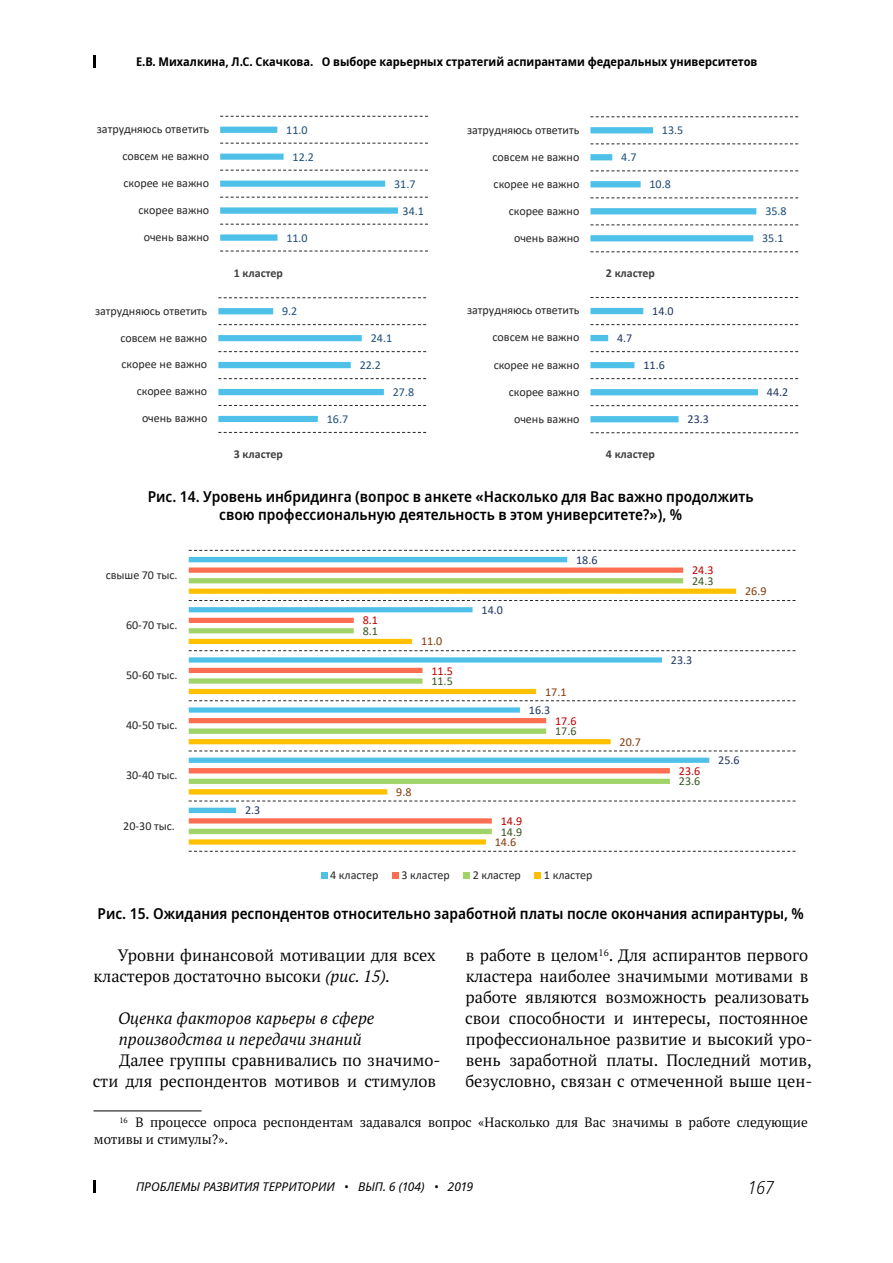
<style>
.page{position:relative;width:893px;height:1263px;background:#fff}
.page>*{position:absolute;margin:0;border:0;box-sizing:border-box;transform-origin:0 0}
.t1{font:italic 300 semi-condensed 18px "Noto Sans";color:#000}
.t2{font:16.5px/21px "PT Serif Pro";color:#000}
.t3{font:italic 16.5px/21px "PT Serif Pro";color:#000}
.t4{font:600 semi-condensed 15px/18px "Noto Sans";color:#000;text-align:center}
.t5{font:13.5px/16.5px "PT Serif Pro";color:#000}
.t6{font:12.15px "Calibri";letter-spacing:-.005em;color:#262626}
.t7{font:12.15px "Calibri";color:#1f4e79}
.t8{font:12.15px "Calibri";color:#843c0c}
.t9{font:12.15px "Calibri";color:#c00000}
.t10{font:12.15px "Calibri";color:#203864}
.t11{font:12px "Calibri";color:#262626}
.t12{font:700 semi-condensed 12px "Noto Sans";color:#000}
.t13{font:12px "Calibri";color:#1f4e79}
.t14{font:italic 12px "Noto Sans";color:#000}
.t15{font:12px "Calibri";color:#203864}
.t16{font:700 12px "Calibri";color:#414042}
.t17{font:12px "Calibri";color:#385723}
.t18{font:12px "Calibri";color:#843c0c}
.t19{font:12px "Calibri";color:#c00000}
.s1{font-style:italic}
</style>
<div class="page">
<svg style="left:94px;top:1180px;width:2px;height:13px"></svg>
<svg style="left:94px;top:55px;width:2px;height:13px"></svg>
<hr style="left:94px;top:1111px;width:108px;height:1px;background:#000">
<svg style="left:220px;top:251px;width:208px;height:1px"></svg>
<svg style="left:220px;top:116px;width:208px;height:1px"></svg>
<svg style="left:220px;top:127px;width:208px;height:114px"></svg>
<svg style="left:590px;top:251px;width:209px;height:1px"></svg>
<svg style="left:590px;top:116px;width:209px;height:1px"></svg>
<svg style="left:590px;top:127px;width:209px;height:114px"></svg>
<svg style="left:218px;top:432px;width:209px;height:1px"></svg>
<svg style="left:218px;top:297px;width:209px;height:1px"></svg>
<svg style="left:218px;top:308px;width:209px;height:114px"></svg>
<svg style="left:590px;top:432px;width:209px;height:1px"></svg>
<svg style="left:590px;top:297px;width:209px;height:1px"></svg>
<svg style="left:590px;top:308px;width:209px;height:114px"></svg>
<svg style="left:189px;top:851px;width:607px;height:1px"></svg>
<svg style="left:736px;top:801px;width:60px;height:1px"></svg>
<svg style="left:736px;top:751px;width:60px;height:1px"></svg>
<svg style="left:736px;top:700px;width:60px;height:1px"></svg>
<svg style="left:736px;top:650px;width:60px;height:1px"></svg>
<svg style="left:736px;top:600px;width:60px;height:1px"></svg>
<svg style="left:189px;top:550px;width:607px;height:1px"></svg>
<svg style="left:189px;top:589px;width:547px;height:255px"></svg>
<svg style="left:189px;top:823px;width:494px;height:11px"></svg>
<svg style="left:189px;top:813px;width:494px;height:10px"></svg>
<svg style="left:189px;top:557px;width:520px;height:256px"></svg>
<div style="left:321px;top:872px;width:6px;height:7px;background:#4fc1e9"></div>
<div style="left:392px;top:872px;width:7px;height:7px;background:#fc6e51"></div>
<div style="left:463px;top:872px;width:7px;height:7px;background:#a0d468"></div>
<div style="left:534px;top:872px;width:7px;height:7px;background:#ffc000"></div>
<p class="t12" style="left:136px;top:53px;width:623px">Е.В. Михалкина, Л.С. Скачкова. О выборе карьерных стратегий аспирантами федеральных университетов</p>
<p class="t6" style="left:97px;top:121px;width:114px">затрудняюсь ответить</p>
<p class="t13" style="left:286px;top:121px;width:23px">11.0</p>
<p class="t11" style="left:467px;top:121px;width:114px">затрудняюсь ответить</p>
<p class="t13" style="left:662px;top:122px;width:23px">13.5</p>
<p class="t6" style="left:122px;top:148px;width:88px">совсем не важно</p>
<p class="t13" style="left:293px;top:148px;width:23px">12.2</p>
<p class="t11" style="left:493px;top:148px;width:88px">совсем не важно</p>
<p class="t13" style="left:621px;top:149px;width:17px">4.7</p>
<p class="t11" style="left:123px;top:175px;width:87px">скорее не важно</p>
<p class="t13" style="left:394px;top:175px;width:23px">31.7</p>
<p class="t11" style="left:494px;top:175px;width:87px">скорее не важно</p>
<p class="t13" style="left:649px;top:176px;width:23px">10.8</p>
<p class="t11" style="left:139px;top:202px;width:72px">скорее важно</p>
<p class="t13" style="left:403px;top:202px;width:23px">34.1</p>
<p class="t11" style="left:509px;top:202px;width:72px">скорее важно</p>
<p class="t7" style="left:765px;top:203px;width:23px">35.8</p>
<p class="t11" style="left:144px;top:229px;width:67px">очень важно</p>
<p class="t13" style="left:286px;top:229px;width:23px">11.0</p>
<p class="t6" style="left:514px;top:229px;width:67px">очень важно</p>
<p class="t13" style="left:762px;top:230px;width:23px">35.1</p>
<p class="t16" style="left:234px;top:264px;width:51px">1 кластер</p>
<p class="t16" style="left:606px;top:264px;width:51px">2 кластер</p>
<p class="t11" style="left:95px;top:302px;width:114px">затрудняюсь ответить</p>
<p class="t13" style="left:282px;top:303px;width:17px">9.2</p>
<p class="t11" style="left:467px;top:302px;width:114px">затрудняюсь ответить</p>
<p class="t15" style="left:652px;top:303px;width:23px">14.0</p>
<p class="t11" style="left:120px;top:329px;width:88px">совсем не важно</p>
<p class="t7" style="left:371px;top:330px;width:23px">24.1</p>
<p class="t6" style="left:493px;top:329px;width:88px">совсем не важно</p>
<p class="t15" style="left:617px;top:330px;width:17px">4.7</p>
<p class="t11" style="left:122px;top:356px;width:87px">скорее не важно</p>
<p class="t13" style="left:360px;top:357px;width:23px">22.2</p>
<p class="t11" style="left:494px;top:356px;width:87px">скорее не важно</p>
<p class="t15" style="left:643px;top:357px;width:23px">11.6</p>
<p class="t11" style="left:137px;top:383px;width:72px">скорее важно</p>
<p class="t13" style="left:393px;top:384px;width:23px">27.8</p>
<p class="t6" style="left:509px;top:383px;width:72px">скорее важно</p>
<p class="t11" style="left:142px;top:410px;width:67px">очень важно</p>
<p class="t13" style="left:327px;top:411px;width:23px">16.7</p>
<p class="t11" style="left:514px;top:410px;width:67px">очень важно</p>
<p class="t15" style="left:687px;top:411px;width:23px">23.3</p>
<p class="t16" style="left:234px;top:446px;width:51px">3 кластер</p>
<p class="t16" style="left:606px;top:446px;width:51px">4 кластер</p>
<p class="t4" style="left:148px;top:488px;width:607px">Рис. 14. Уровень инбридинга (вопрос в анкете «Насколько для Вас важно продолжить свою профессиональную деятельность в этом университете?»), %</p>
<p class="t15" style="left:767px;top:384px;width:23px">44.2</p>
<p class="t11" style="left:106px;top:566px;width:73px">свыше 70 тыс.</p>
<p class="t10" style="left:576px;top:551px;width:23px">18.6</p>
<p class="t19" style="left:692px;top:562px;width:23px">24.3</p>
<p class="t17" style="left:692px;top:572px;width:23px">24.3</p>
<p class="t8" style="left:745px;top:583px;width:23px">26.9</p>
<p class="t15" style="left:482px;top:601px;width:23px">14.0</p>
<p class="t11" style="left:126px;top:617px;width:53px">60-70 тыс.</p>
<p class="t19" style="left:363px;top:612px;width:17px">8.1</p>
<p class="t17" style="left:363px;top:623px;width:17px">8.1</p>
<p class="t18" style="left:421px;top:633px;width:23px">11.0</p>
<p class="t15" style="left:671px;top:652px;width:23px">23.3</p>
<p class="t11" style="left:126px;top:667px;width:53px">50-60 тыс.</p>
<p class="t9" style="left:431px;top:662px;width:23px">11.5</p>
<p class="t17" style="left:431px;top:673px;width:23px">11.5</p>
<p class="t18" style="left:545px;top:683px;width:23px">17.1</p>
<p class="t15" style="left:529px;top:702px;width:23px">16.3</p>
<p class="t11" style="left:126px;top:717px;width:53px">40-50 тыс.</p>
<p class="t19" style="left:555px;top:712px;width:23px">17.6</p>
<p class="t17" style="left:555px;top:723px;width:23px">17.6</p>
<p class="t18" style="left:620px;top:733px;width:23px">20.7</p>
<p class="t15" style="left:718px;top:752px;width:23px">25.6</p>
<p class="t11" style="left:126px;top:767px;width:53px">30-40 тыс.</p>
<p class="t19" style="left:679px;top:762px;width:23px">23.6</p>
<p class="t17" style="left:679px;top:773px;width:23px">23.6</p>
<p class="t18" style="left:396px;top:783px;width:17px">9.8</p>
<p class="t15" style="left:245px;top:802px;width:17px">2.3</p>
<p class="t11" style="left:123px;top:817px;width:53px">20-30 тыс.</p>
<p class="t19" style="left:501px;top:813px;width:23px">14.9</p>
<p class="t17" style="left:501px;top:823px;width:23px">14.9</p>
<p class="t18" style="left:495px;top:834px;width:23px">14.6</p>
<p class="t11" style="left:330px;top:866px;width:50px">4 кластер</p>
<p class="t11" style="left:401px;top:866px;width:50px">3 кластер</p>
<p class="t11" style="left:473px;top:866px;width:50px">2 кластер</p>
<p class="t11" style="left:544px;top:866px;width:50px">1 кластер</p>
<p class="t4" style="left:98px;top:905px;width:708px">Рис. 15. Ожидания респондентов относительно заработной платы после окончания аспирантуры, %</p>
<p class="t2" style="left:465px;top:944px;width:349px">в работе в целом<sup>16</sup>. Для аспирантов первого кластера наиболее значимыми мотивами в работе являются возможность реализовать свои способности и интересы, постоянное профессиональное развитие и высокий уро&shy;вень заработной платы. Последний мотив, безусловно, связан с отмеченной выше цен-</p>
<p class="t2" style="left:94px;top:944px;width:343px;text-indent:24px">Уровни финансовой мотивации для всех кластеров достаточно высоки <span class="s1">(рис. 15).</span></p>
<p class="t3" style="left:118px;top:1007px;width:258px">Оценка факторов карьеры в сфере производства и передачи знаний</p>
<p class="t2" style="left:93px;top:1049px;width:349px;text-align:right">Далее группы сравнивались по значимо&shy;сти для респондентов мотивов и стимулов</p>
<p class="t5" style="left:94px;top:1114px;width:715px;text-indent:25px"><sup>16</sup> В процессе опроса респондентам задавался вопрос «Насколько для Вас значимы в работе следующие мотивы и стимулы?».</p>
<p class="t14" style="left:136px;top:1178px;width:339px">ПРОБЛЕМЫ РАЗВИТИЯ ТЕРРИТОРИИ • ВЫП. 6 (104) • 2019</p>
<p class="t1" style="left:748px;top:1175px;width:28px">167</p>
</div>
